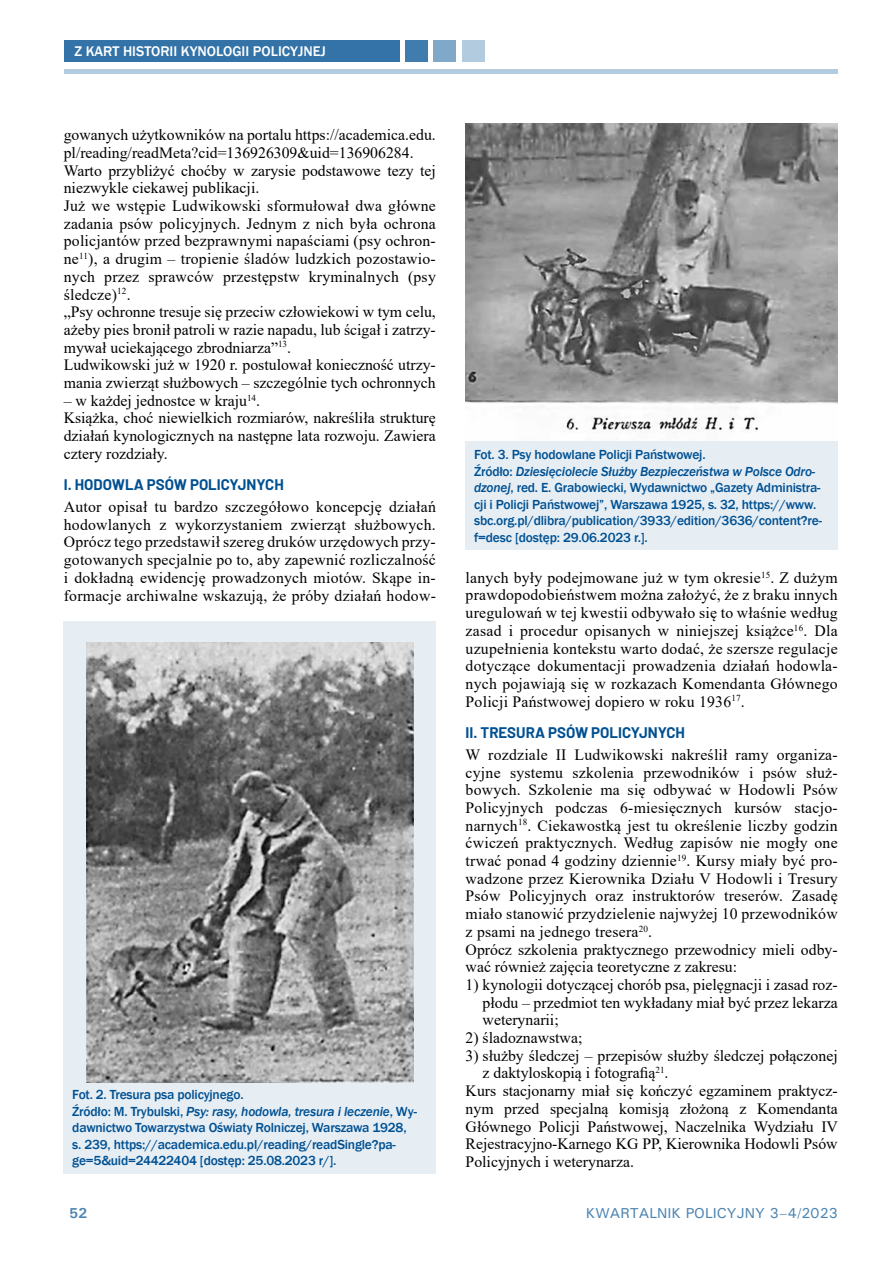
<style>
.page{position:relative;width:893px;height:1263px;background:#fff}
.page>*{position:absolute;margin:0;border:0;box-sizing:border-box;transform-origin:0 0}
.t1{font:15.75px/17.7px "Times New Roman";color:#000}
.t2{font:700 15px "Barlow";color:#005092}
.t3{font:500 14.4px "Franklin Gothic";color:#fff}
.t4{font:500 14.4px "Univers";color:#4d85b2}
.t5{font:700 14.4px "Univers";color:#4d85b2}
.t6{font:500 13.5px/16.5px "Franklin Gothic";letter-spacing:-.015em;color:#005092}
.s1{font-style:italic}
</style>
<div class="page">
<hr style="left:64px;top:70px;width:774px;height:4px;background:#b3cbde">
<div style="left:64px;top:41px;width:336px;height:21px;background:#3373a8"></div>
<div style="left:405px;top:41px;width:23px;height:21px;background:#407cad"></div>
<div style="left:433px;top:41px;width:23px;height:21px;background:#80a8c8"></div>
<div style="left:462px;top:41px;width:23px;height:21px;background:#b3cbde"></div>
<div style="left:64px;top:621px;width:372px;height:550px;background:#e6eef4"></div>
<img style="left:466px;top:123px;width:372px;height:310px">
<div style="left:64px;top:1081px;width:372px;height:93px;background:#e6eef4"></div>
<img style="left:86px;top:642px;width:327px;height:440px">
<div style="left:466px;top:441px;width:372px;height:109px;background:#e6eef4"></div>
<p class="t3" style="left:74px;top:43px;width:253px">Z KART HISTORII KYNOLOGII POLICYJNEJ</p>
<p class="t1" style="left:64px;top:126px;width:374px">gowanych użytkowników na portalu https://academica.edu. pl/reading/readMeta?cid=136926309&amp;uid=136906284.<br>Warto przybliżyć choćby w zarysie podstawowe tezy tej niezwykle ciekawej publikacji.<br>Już we wstępie Ludwikowski sformułował dwa główne zadania psów policyjnych. Jednym z nich była ochrona policjantów przed bezprawnymi napaściami (psy ochron&shy;ne<sup>11</sup>), a drugim – tropienie śladów ludzkich pozostawio&shy;nych przez sprawców przestępstw kryminalnych (psy śledcze)<sup>12</sup>.<br>„Psy ochronne tresuje się przeciw człowiekowi w tym celu, ażeby pies bronił patroli w razie napadu, lub ścigał i zatrzy&shy;mywał uciekającego zbrodniarza”<sup>13</sup>.<br>Ludwikowski już w 1920 r. postulował konieczność utrzy&shy;mania zwierząt służbowych – szczególnie tych ochronnych</p>
<p class="t1" style="left:64px;top:391px;width:374px">– w każdej jednostce w kraju<sup>14</sup>.<br>Książka, choć niewielkich rozmiarów, nakreśliła strukturę działań kynologicznych na następne lata rozwoju. Zawiera cztery rozdziały.</p>
<p class="t2" style="left:64px;top:474px;width:221px">I. HODOWLA PSÓW POLICYJNYCH</p>
<p class="t1" style="left:64px;top:497px;width:374px;text-align:justify">Autor opisał tu bardzo szczegółowo koncepcję działań hodowlanych z wykorzystaniem zwierząt służbowych.<br>Oprócz tego przedstawił szereg druków urzędowych przy&shy;gotowanych specjalnie po to, aby zapewnić rozliczalność i dokładną ewidencję prowadzonych miotów. Skąpe in&shy;formacje archiwalne wskazują, że próby działań hodow-</p>
<p class="t6" style="left:72px;top:1086px;width:346px">Fot. 2. Tresura psa policyjnego.<br>Źródło: M. Trybulski, <span class="s1">Psy: rasy, hodowla, tresura i leczenie</span>, Wy&shy;dawnictwo Towarzystwa Oświaty Rolniczej, Warszawa 1928, s. 239, https://academica.edu.pl/reading/readSingle?pa&shy;ge=5&amp;uid=24422404 [dostęp: 25.08.2023 r/].</p>
<p class="t6" style="left:474px;top:446px;width:349px">Fot. 3. Psy hodowlane Policji Państwowej.<br>Źródło: <span class="s1">Dziesięciolecie Służby Bezpieczeństwa w Polsce Odro&shy;dzonej</span>, red. E. Grabowiecki, Wydawnictwo „Gazety Administra&shy;cji i Policji Państwowej”, Warszawa 1925, s. 32, https://www. sbc.org.pl/dlibra/publication/3933/edition/3636/content?re&shy;f=desc [dostęp: 29.06.2023 r.].</p>
<p class="t1" style="left:466px;top:568px;width:374px;text-align:justify">lanych były podejmowane już w tym okresie<sup>15</sup>. Z dużym prawdopodobieństwem można założyć, że z braku innych uregulowań w tej kwestii odbywało się to właśnie według zasad i procedur opisanych w niniejszej książce<sup>16</sup>. Dla uzupełnienia kontekstu warto dodać, że szersze regulacje dotyczące dokumentacji prowadzenia działań hodowla&shy;nych pojawiają się w rozkazach Komendanta Głównego Policji Państwowej dopiero w roku 1936<sup>17</sup>.</p>
<p class="t2" style="left:466px;top:721px;width:221px">II. TRESURA PSÓW POLICYJNYCH</p>
<p class="t1" style="left:466px;top:745px;width:374px">W rozdziale II Ludwikowski nakreślił ramy organiza&shy;cyjne systemu szkolenia przewodników i psów służ&shy;bowych. Szkolenie ma się odbywać w Hodowli Psów Policyjnych podczas 6-miesięcznych kursów stacjo&shy;narnych<sup>18</sup>. Ciekawostką jest tu określenie liczby godzin ćwiczeń praktycznych. Według zapisów nie mogły one trwać ponad 4 godziny dziennie<sup>19</sup>. Kursy miały być pro&shy;wadzone przez Kierownika Działu V Hodowli i Tresury Psów Policyjnych oraz instruktorów treserów. Zasadę miało stanowić przydzielenie najwyżej 10 przewodników z psami na jednego tresera<sup>20</sup>.<br>Oprócz szkolenia praktycznego przewodnicy mieli odby&shy;wać również zajęcia teoretyczne z zakresu:</p>
<p class="t1" style="left:483px;top:975px;width:357px;text-align:justify;text-indent:-17px">1) kynologii dotyczącej chorób psa, pielęgnacji i zasad roz&shy;płodu – przedmiot ten wykładany miał być przez lekarza weterynarii;</p>
<p class="t1" style="left:466px;top:1028px;width:118px">2) śladoznawstwa;</p>
<p class="t1" style="left:466px;top:1046px;width:374px">3) służby śledczej – przepisów służby śledczej połączonej</p>
<p class="t1" style="left:483px;top:1064px;width:187px">z daktyloskopią i fotografią<sup>21</sup>.</p>
<p class="t1" style="left:466px;top:1081px;width:374px">Kurs stacjonarny miał się kończyć egzaminem praktycz-</p>
<p class="t1" style="left:466px;top:1099px;width:374px">nym przed specjalną komisją złożoną z Komendanta</p>
<p class="t1" style="left:466px;top:1117px;width:374px">Głównego Policji Państwowej, Naczelnika Wydziału IV</p>
<p class="t1" style="left:466px;top:1135px;width:374px">Rejestracyjno-Karnego KG PP, Kierownika Hodowli Psów</p>
<p class="t1" style="left:466px;top:1152px;width:170px">Policyjnych i weterynarza.</p>
<p class="t5" style="left:69px;top:1204px;width:20px">52</p>
<p class="t4" style="left:586px;top:1204px;width:253px">KWARTALNIK POLICYJNY 3–4/2023</p>
</div>
